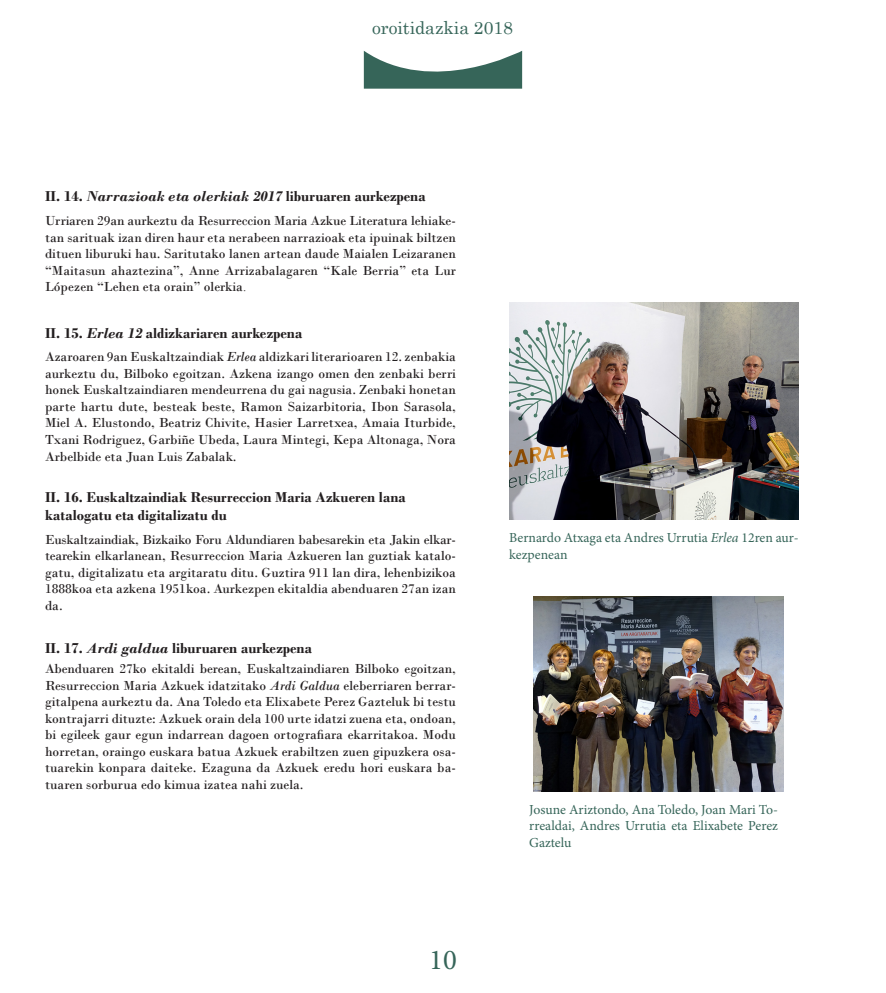
<style>
.page{position:relative;width:886px;height:993px;background:#fff}
.page>*{position:absolute;margin:0;border:0;box-sizing:border-box;transform-origin:0 0}
.t1{font:28.75px "Minion Pro";color:#366559}
.t2{font:17.5px "Century";color:#366559}
.Encabezado_2{font:700 15px/18px "Bodoni";color:#231f20}
.textu_gorputza{font:700 15px "Bodoni";color:#231f20}
.textu_gorputza-2{font:13.75px/16.5px "Bodoni";color:#231f20;text-align:justify}
.Argazki_oina{font:13.75px/16.5px "Minion Pro";color:#366559}
.s1{font-style:italic}
.s2{font-family:"Times New Roman";font-size:12.5px}
</style>
<div class="page">
<svg style="left:364px;top:51px;width:158px;height:38px"></svg>
<img style="left:509px;top:302px;width:289px;height:217px">
<img style="left:534px;top:596px;width:249px;height:194px">
<p class="t2" style="left:372px;top:13px;width:142px">oroitidazkia 2018</p>
<p class="Encabezado_2" style="left:45px;top:187px;width:382px">II. 14. <span class="s1">Narrazioak eta olerkiak 2017</span> liburuaren aurkezpena</p>
<p class="textu_gorputza-2" style="left:45px;top:212px;width:412px">Urriaren 29an aurkeztu da Resurreccion Maria Azkue Literatura lehiake&shy;tan sarituak izan diren haur eta nerabeen narrazioak eta ipuinak biltzen dituen liburuki hau. Saritutako lanen artean daude Maialen Leizaranen “Maitasun ahaztezina”, Anne Arrizabalagaren “Kale Berria” eta Lur Lópezen “Lehen eta orain” olerkia<span class="s2">.</span></p>
<p class="Encabezado_2" style="left:45px;top:324px;width:259px">II. 15. <span class="s1">Erlea 12</span> aldizkariaren aurkezpena</p>
<p class="textu_gorputza-2" style="left:45px;top:348px;width:412px">Azaroaren 9an Euskaltzaindiak <span class="s1">Erlea</span> aldizkari literarioaren 12. zenbakia aurkeztu du, Bilboko egoitzan. Azkena izango omen den zenbaki berri honek Euskaltzaindiaren mendeurrena du gai nagusia. Zenbaki honetan parte hartu dute, besteak beste, Ramon Saizarbitoria, Ibon Sarasola, Miel A. Elustondo, Beatriz Chivite, Hasier Larretxea, Amaia Iturbide, Txani Rodriguez, Garbiñe Ubeda, Laura Mintegi, Kepa Altonaga, Nora Arbelbide eta Juan Luis Zabalak.</p>
<p class="Encabezado_2" style="left:45px;top:488px;width:362px">II. 16. Euskaltzaindiak Resurreccion Maria Azkueren lana katalogatu eta digitalizatu du</p>
<p class="textu_gorputza-2" style="left:45px;top:531px;width:412px">Euskaltzaindiak, Bizkaiko Foru Aldundiaren babesarekin eta Jakin elkar&shy;tearekin elkarlanean, Resurreccion Maria Azkueren lan guztiak katalo&shy;gatu, digitalizatu eta argitaratu ditu. Guztira 911 lan dira, lehenbizikoa 1888koa eta azkena 1951koa. Aurkezpen ekitaldia abenduaren 27an izan da.</p>
<p class="textu_gorputza" style="left:45px;top:639px;width:268px">II. 17. <span class="s1">Ardi galdua</span> liburuaren aurkezpena</p>
<p class="textu_gorputza-2" style="left:45px;top:660px;width:412px">Abenduaren 27ko ekitaldi berean, Euskaltzaindiaren Bilboko egoitzan, Resurreccion Maria Azkuek idatzitako <span class="s1">Ardi Galdua</span> eleberriaren berrar&shy;gitalpena aurkeztu da. Ana Toledo eta Elixabete Perez Gazteluk bi testu kontrajarri dituzte: Azkuek orain dela 100 urte idatzi zuena eta, ondoan, bi egileek gaur egun indarrean dagoen ortografiara ekarritakoa. Modu horretan, oraingo euskara batua Azkuek erabiltzen zuen gipuzkera osa&shy;tuarekin konpara daiteke. Ezaguna da Azkuek eredu hori euskara ba&shy;tuaren sorburua edo kimua izatea nahi zuela.</p>
<p class="t1" style="left:429px;top:940px;width:29px">10</p>
<p class="Argazki_oina" style="left:509px;top:529px;width:291px">Bernardo Atxaga eta Andres Urrutia <span class="s1">Erlea</span> 12ren aur&shy;kezpenean</p>
<p class="Argazki_oina" style="left:529px;top:800px;width:250px;text-align:justify">Josune Ariztondo, Ana Toledo, Joan Mari To&shy;rrealdai, Andres Urrutia eta Elixabete Perez Gaztelu</p>
</div>
